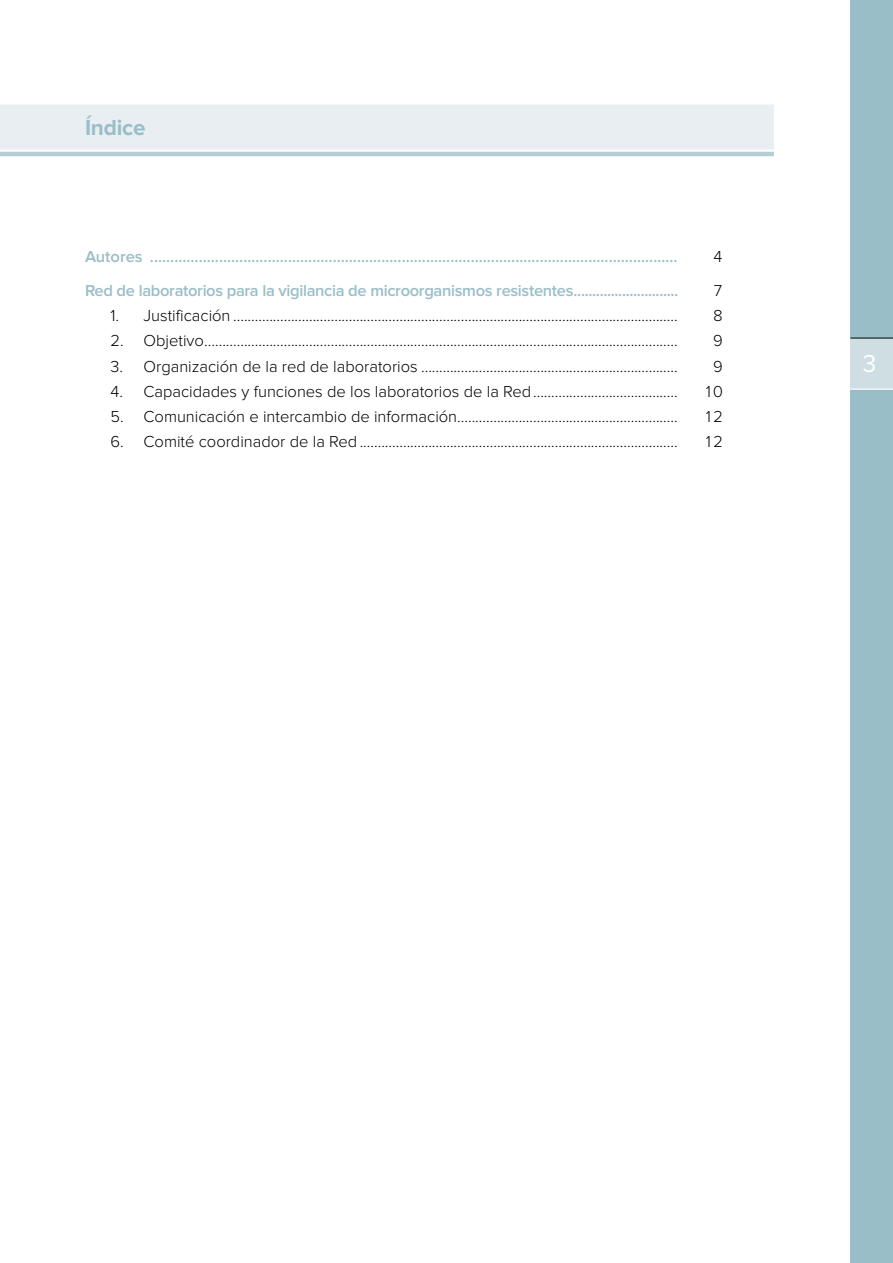
<style>
.page{position:relative;width:893px;height:1263px;background:#fff}
.page>*{position:absolute;margin:0;border:0;box-sizing:border-box;transform-origin:0 0}
.t1{font:25.5px "Proxima Nova";color:#fff;scale:.95 1}
.t2{font:700 22.5px "Proxima Nova";letter-spacing:-.01em;color:#9abec8}
.SUMARIO_PARRAFO_2{font:300 16.5px "Proxima Nova";color:#000}
.SUMARIO_PARRAFO_1{font:600 16.5px "Proxima Nova";color:#9abec8}
.SUMARIO_PARRAFO_1-2{font:600 16.5px "Proxima Nova";letter-spacing:-.02em;color:#9abec8}
.SUMARIO_FOLIO{font:300 16.5px "Proxima Nova";color:#000}
</style>
<div class="page">
<div style="left:850px;top:0;width:43px;height:1263px;background:#9abec8"></div>
<div style="left:850px;top:338px;width:43px;height:51px;background:#cfdee3"></div>
<hr style="left:850px;top:338px;width:43px;height:1px;background:#000">
<hr style="left:850px;top:389px;width:43px;height:1px;background:#fff">
<div style="left:0;top:105px;width:774px;height:45px;background:#e8eef2"></div>
<hr style="left:0;top:152px;width:774px;height:4px;background:#b5ced6">
<p class="t2" style="left:85px;top:117px;width:62px">Índice</p>
<p class="SUMARIO_PARRAFO_1" style="left:85px;top:249px;width:594px">Autores ..................................................................................................................................</p>
<p class="SUMARIO_FOLIO" style="left:713px;top:249px;width:11px">4</p>
<p class="SUMARIO_PARRAFO_1-2" style="left:85px;top:283px;width:595px">Red de laboratorios para la vigilancia de microorganismos resistentes............................</p>
<p class="SUMARIO_FOLIO" style="left:713px;top:283px;width:11px">7</p>
<p class="SUMARIO_PARRAFO_2" style="left:111px;top:308px;width:569px">1. Justificación ...........................................................................................................................</p>
<p class="SUMARIO_FOLIO" style="left:713px;top:308px;width:11px">8</p>
<p class="SUMARIO_PARRAFO_2" style="left:111px;top:333px;width:569px">2. Objetivo...................................................................................................................................</p>
<p class="SUMARIO_FOLIO" style="left:713px;top:333px;width:11px">9</p>
<p class="SUMARIO_PARRAFO_2" style="left:111px;top:359px;width:569px">3. Organización de la red de laboratorios .......................................................................</p>
<p class="SUMARIO_FOLIO" style="left:713px;top:359px;width:11px">9</p>
<p class="SUMARIO_PARRAFO_2" style="left:111px;top:384px;width:569px">4. Capacidades y funciones de los laboratorios de la Red........................................</p>
<p class="SUMARIO_FOLIO" style="left:703px;top:384px;width:21px">10</p>
<p class="SUMARIO_PARRAFO_2" style="left:111px;top:409px;width:569px">5. Comunicación e intercambio de información.............................................................</p>
<p class="SUMARIO_FOLIO" style="left:703px;top:409px;width:21px">12</p>
<p class="SUMARIO_PARRAFO_2" style="left:111px;top:434px;width:569px">6. Comité coordinador de la Red........................................................................................</p>
<p class="SUMARIO_FOLIO" style="left:703px;top:434px;width:21px">12</p>
<h1 class="t1" style="left:863px;top:352px;width:16px">3</h1>
</div>
